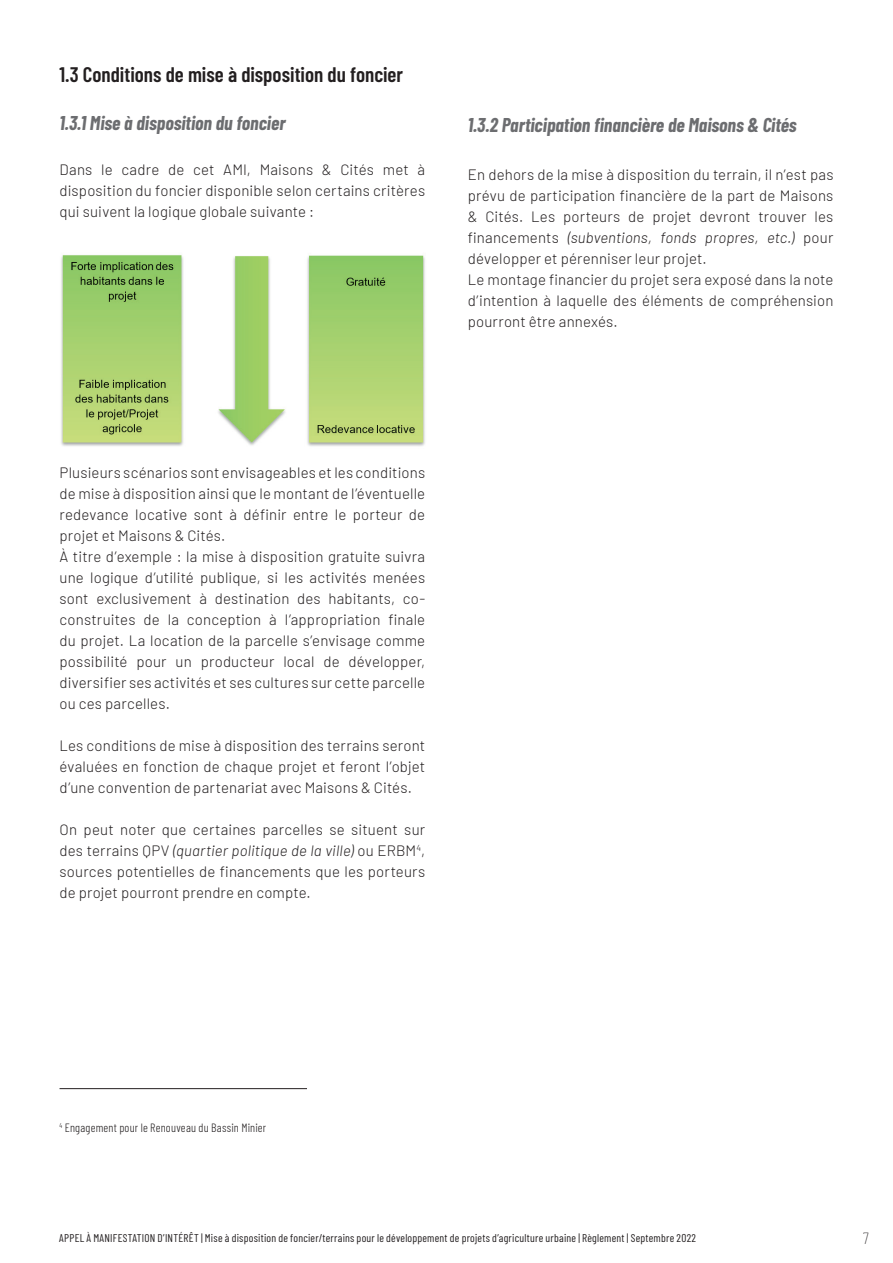
<style>
.page{position:relative;width:893px;height:1263px;background:#fff}
.page>*{position:absolute;margin:0;border:0;box-sizing:border-box;transform-origin:0 0}
.t1{font:600 21px "Barlow Condensed";color:#231f20}
.t2{font:italic 700 19.5px "Barlow Condensed";color:#6c6d70}
.t3{font:100 16.5px "Barlow Condensed";color:#231f20}
.t4{font:300 15px/21px "Barlow";letter-spacing:.01em;color:#231f20;text-align:justify}
.t5{font:300 12px "Barlow Condensed";letter-spacing:.015em;color:#231f20}
.t6{font:11.25px "Barlow Condensed";letter-spacing:.02em;color:#231f20}
.s1{font-style:italic}
</style>
<div class="page">
<img style="left:61px;top:255px;width:364px;height:191px">
<hr style="left:60px;top:1088px;width:247px;height:1px;background:#231f20">
<h1 class="t1" style="left:60px;top:59px;width:345px">1.3 Conditions de mise à disposition du foncier</h1>
<h2 class="t2" style="left:60px;top:109px;width:227px">1.3.1 Mise à disposition du foncier</h2>
<p class="t4" style="left:60px;top:158px;width:367px">Dans le cadre de cet AMI, Maisons &amp; Cités met à disposition du foncier disponible selon certains critères qui suivent la logique globale suivante :</p>
<h2 class="t2" style="left:468px;top:111px;width:330px">1.3.2 Participation financière de Maisons &amp; Cités</h2>
<p class="t4" style="left:468px;top:163px;width:367px;text-align:left">En dehors de la mise à disposition du terrain, il n’est pas prévu de participation financière de la part de Maisons &amp; Cités. Les porteurs de projet devront trouver les financements <span class="s1">(subventions, fonds propres, etc.)</span> pour développer et pérenniser leur projet.<br>Le montage financier du projet sera exposé dans la note d’intention à laquelle des éléments de compréhension pourront être annexés.</p>
<p class="t4" style="left:60px;top:461px;width:367px;text-align:left">Plusieurs scénarios sont envisageables et les conditions de mise à disposition ainsi que le montant de l’éventuelle redevance locative sont à définir entre le porteur de projet et Maisons &amp; Cités.<br>À titre d’exemple : la mise à disposition gratuite suivra une logique d’utilité publique, si les activités menées sont exclusivement à destination des habitants, co&shy;construites de la conception à l’appropriation finale du projet. La location de la parcelle s’envisage comme possibilité pour un producteur local de développer, diversifier ses activités et ses cultures sur cette parcelle ou ces parcelles.</p>
<p class="t4" style="left:60px;top:734px;width:367px">Les conditions de mise à disposition des terrains seront évaluées en fonction de chaque projet et feront l’objet d’une convention de partenariat avec Maisons &amp; Cités.</p>
<p class="t4" style="left:60px;top:818px;width:367px">On peut noter que certaines parcelles se situent sur des terrains QPV <span class="s1">(quartier politique de la ville)</span> ou ERBM<sup>4</sup>, sources potentielles de financements que les porteurs de projet pourront prendre en compte.</p>
<p class="t5" style="left:60px;top:1119px;width:208px"><sup>4</sup> Engagement pour le Renouveau du Bassin Minier</p>
<p class="t6" style="left:59px;top:1229px;width:638px">APPEL À MANIFESTATION D’INTÉRÊT | Mise à disposition de foncier/terrains pour le développement de projets d’agriculture urbaine | Règlement | Septembre 2022</p>
<p class="t3" style="left:863px;top:1226px;width:7px">7</p>
</div>
